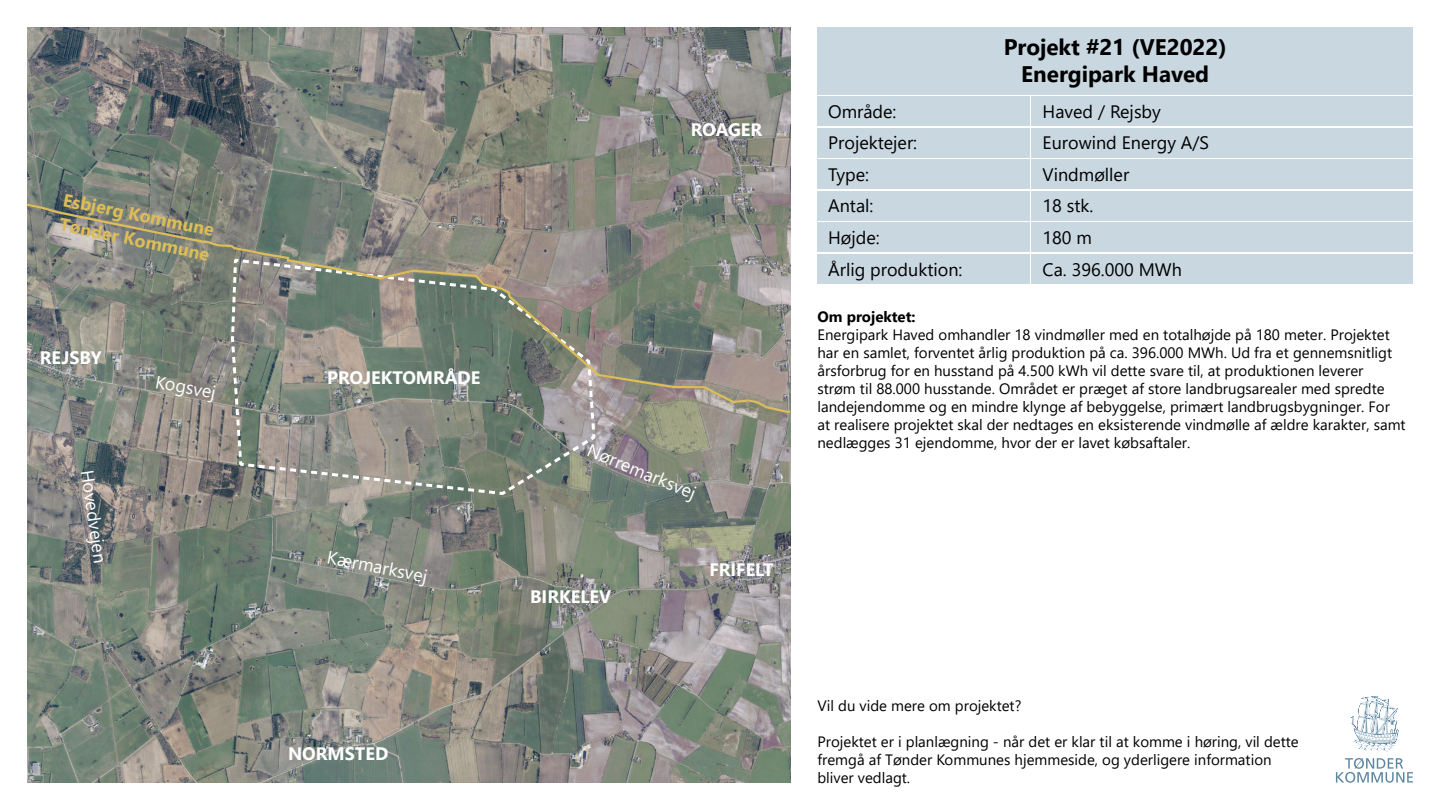
<style>
.page{position:relative;width:1440px;height:810px;background:#fff}
.page>*{position:absolute;margin:0;border:0;box-sizing:border-box;transform-origin:0 0}
.t1{font:700 22.5px "Segoe UI";color:#000}
.t2{font:18px "Segoe UI";color:#000}
.t3{font:700 18px "Segoe UI";color:#fff}
.t4{font:18px "Segoe UI";color:#fff}
.t5{font:700 18px "Segoe UI";color:#dcbd57}
.t6{font:15px/18px "Segoe UI";color:#000}
.t7{font:700 15px "Segoe UI";color:#000}
</style>
<div class="page">
<svg style="left:1336px;top:758px;width:77px;height:25px"></svg>
<svg style="left:1350px;top:695px;width:49px;height:56px"></svg>
<img style="left:27px;top:27px;width:763px;height:756px">
<div style="left:818px;top:27px;width:595px;height:67px;background:#c9d7e0"></div>
<div style="left:818px;top:96px;width:212px;height:30px;background:#c9d7e0"></div>
<div style="left:818px;top:128px;width:212px;height:30px;background:#c9d7e0"></div>
<div style="left:818px;top:159px;width:212px;height:30px;background:#c9d7e0"></div>
<div style="left:818px;top:191px;width:212px;height:30px;background:#c9d7e0"></div>
<div style="left:818px;top:222px;width:212px;height:30px;background:#c9d7e0"></div>
<div style="left:818px;top:254px;width:212px;height:30px;background:#c9d7e0"></div>
<div style="left:1032px;top:96px;width:381px;height:30px;background:#c9d7e0"></div>
<div style="left:1032px;top:128px;width:381px;height:30px;background:#c9d7e0"></div>
<div style="left:1032px;top:159px;width:381px;height:30px;background:#c9d7e0"></div>
<div style="left:1032px;top:191px;width:381px;height:30px;background:#c9d7e0"></div>
<div style="left:1032px;top:222px;width:381px;height:30px;background:#c9d7e0"></div>
<div style="left:1032px;top:254px;width:381px;height:30px;background:#c9d7e0"></div>
<svg style="left:229px;top:415px;width:368px;height:82px;background:#8a8d84"></svg>
<svg style="left:26px;top:202px;width:765px;height:213px;background:#85887f"></svg>
<p class="t5" style="left:67px;top:183px;width:155px;rotate:11deg">Esbjerg Kommune</p>
<p class="t5" style="left:63px;top:208px;width:154px;rotate:11deg">Tønder Kommune</p>
<p class="t3" style="left:40px;top:341px;width:63px">REJSBY</p>
<p class="t4" style="left:104px;top:467px;width:95px;rotate:82deg">Hovedvejen</p>
<p class="t4" style="left:159px;top:365px;width:63px;rotate:11deg">Kogsvej</p>
<p class="t3" style="left:327px;top:360px;width:155px">PROJEKTOMRÅDE</p>
<p class="t4" style="left:331px;top:540px;width:103px;rotate:11deg">Kærmarksvej</p>
<p class="t3" style="left:288px;top:737px;width:102px">NORMSTED</p>
<p class="t3" style="left:691px;top:113px;width:73px">ROAGER</p>
<p class="t4" style="left:594px;top:434px;width:117px;rotate:22deg">Nørremarksvej</p>
<p class="t3" style="left:530px;top:580px;width:83px">BIRKELEV</p>
<p class="t3" style="left:710px;top:552px;width:66px">FRIFELT</p>
<p class="t1" style="left:1004px;top:26px;width:225px">Projekt #21 (VE2022)</p>
<p class="t1" style="left:1021px;top:53px;width:189px">Energipark Haved</p>
<p class="t2" style="left:828px;top:94px;width:70px">Område:</p>
<p class="t2" style="left:1043px;top:94px;width:120px">Haved / Rejsby</p>
<p class="t2" style="left:1043px;top:126px;width:168px">Eurowind Energy A/S</p>
<p class="t2" style="left:1043px;top:157px;width:88px">Vindmøller</p>
<p class="t2" style="left:1043px;top:189px;width:52px">18 stk.</p>
<p class="t2" style="left:1043px;top:221px;width:51px">180 m</p>
<p class="t2" style="left:1043px;top:252px;width:141px">Ca. 396.000 MWh</p>
<p class="t2" style="left:828px;top:126px;width:91px">Projektejer:</p>
<p class="t2" style="left:828px;top:157px;width:43px">Type:</p>
<p class="t2" style="left:828px;top:189px;width:47px">Antal:</p>
<p class="t2" style="left:828px;top:221px;width:53px">Højde:</p>
<p class="t2" style="left:828px;top:252px;width:136px">Årlig produktion:</p>
<p class="t7" style="left:818px;top:303px;width:100px">Om projektet:</p>
<p class="t6" style="left:818px;top:324px;width:590px">Energipark Haved omhandler 18 vindmøller med en totalhøjde på 180 meter. Projektet har en samlet, forventet årlig produktion på ca. 396.000 MWh. Ud fra et gennemsnitligt årsforbrug for en husstand på 4.500 kWh vil dette svare til, at produktionen leverer<br>strøm til 88.000 husstande. Området er præget af store landbrugsarealer med spredte landejendomme og en mindre klynge af bebyggelse, primært landbrugsbygninger. For at realisere projektet skal der nedtages en eksisterende vindmølle af ældre karakter, samt nedlægges 31 ejendomme, hvor der er lavet købsaftaler.</p>
<p class="t6" style="left:818px;top:695px;width:205px">Vil du vide mere om projektet?</p>
<p class="t6" style="left:818px;top:731px;width:483px">Projektet er i planlægning - når det er klar til at komme i høring, vil dette fremgå af Tønder Kommunes hjemmeside, og yderligere information bliver vedlagt.</p>
</div>
